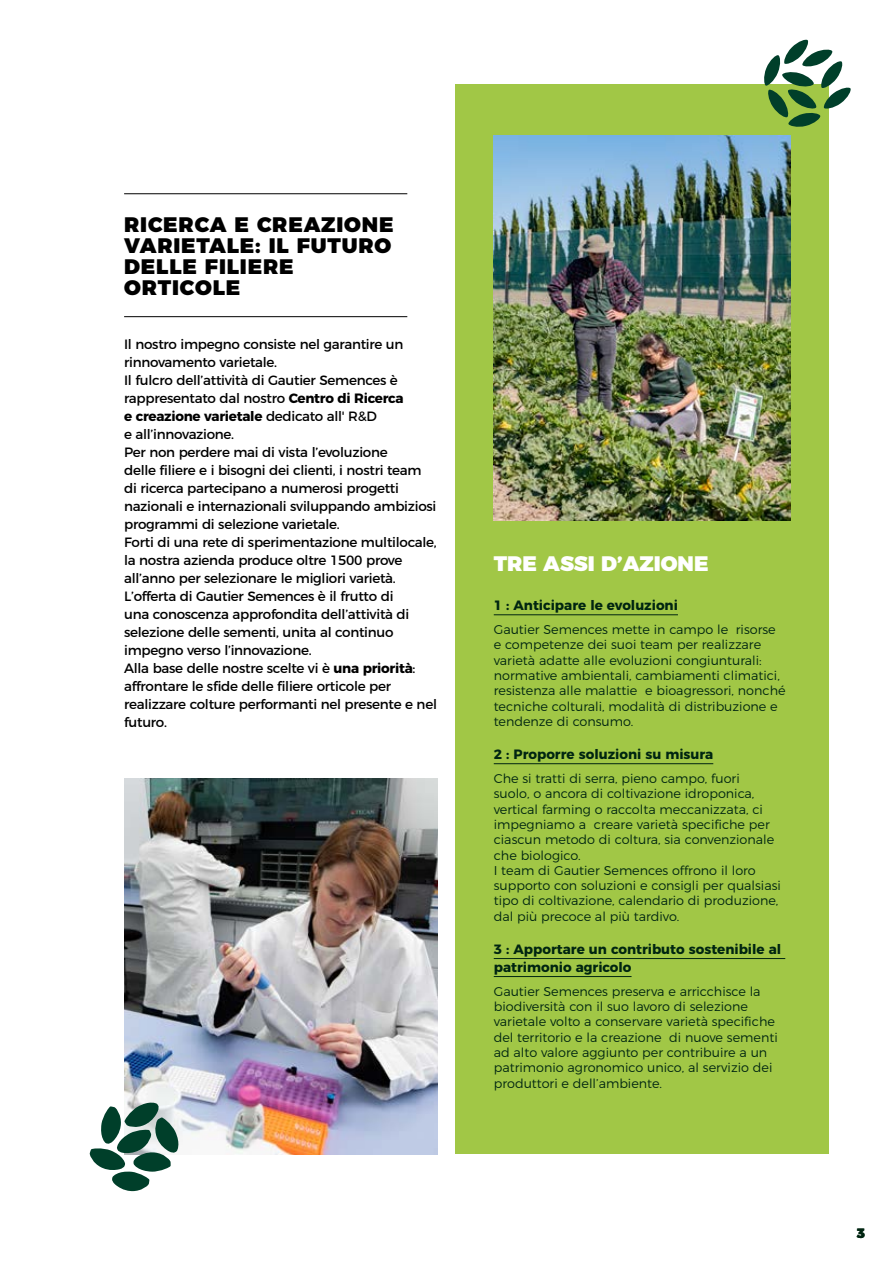
<style>
.page{position:relative;width:893px;height:1263px;background:#fff}
.page>*{position:absolute;margin:0;border:0;box-sizing:border-box;transform-origin:0 0}
.t1{font:900 21px/21px "Montserrat";letter-spacing:.04em;color:#000}
.t2{font:900 21px "Montserrat";color:#fff}
.t3{font:13.5px/18px "Montserrat";letter-spacing:-.02em;color:#000}
.t4{font:700 13.5px/18px "Montserrat";color:#002511}
.t5{font:900 13.5px "Montserrat";color:#002511}
.t6{font:300 12.75px/15.3px "Montserrat";color:#002511}
.s1{font-weight:700}
</style>
<div class="page">
<hr style="left:124px;top:193px;width:283px;height:1px;background:#000">
<hr style="left:124px;top:316px;width:283px;height:1px;background:#000">
<div style="left:455px;top:85px;width:374px;height:1069px;background:#a1c746"></div>
<hr style="left:494px;top:614px;width:184px;height:1px;background:#002511">
<hr style="left:494px;top:763px;width:219px;height:1px;background:#002511">
<hr style="left:494px;top:958px;width:291px;height:1px;background:#002511">
<hr style="left:494px;top:976px;width:138px;height:1px;background:#002511">
<img style="left:124px;top:778px;width:313px;height:376px">
<svg style="left:763px;top:39px;width:88px;height:88px"></svg>
<svg style="left:90px;top:1100px;width:91px;height:91px"></svg>
<img style="left:494px;top:136px;width:297px;height:385px">
<h1 class="t1" style="left:124px;top:213px;width:271px">RICERCA E CREAZIONE<br>VARIETALE: IL FUTURO<br>DELLE FILIERE<br>ORTICOLE</h1>
<p class="t3" style="left:124px;top:334px;width:314px">Il nostro impegno consiste nel garantire un rinnovamento varietale.<br>Il fulcro dell’attività di Gautier Semences è rappresentato dal nostro <span class="s1">Centro di Ricerca<br>e creazione varietale</span> dedicato all' R&amp;D<br>e all’innovazione.<br>Per non perdere mai di vista l’evoluzione<br>delle filiere e i bisogni dei clienti, i nostri team di ricerca partecipano a numerosi progetti nazionali e internazionali sviluppando ambiziosi programmi di selezione varietale.<br>Forti di una rete di sperimentazione multilocale, la nostra azienda produce oltre 1500 prove all’anno per selezionare le migliori varietà.<br>L’offerta di Gautier Semences è il frutto di<br>una conoscenza approfondita dell’attività di selezione delle sementi, unita al continuo impegno verso l’innovazione.<br>Alla base delle nostre scelte vi è <span class="s1">una priorità</span>: affrontare le sfide delle filiere orticole per realizzare colture performanti nel presente e nel futuro.</p>
<h1 class="t2" style="left:494px;top:546px;width:216px">TRE ASSI D’AZIONE</h1>
<p class="t4" style="left:494px;top:595px;width:186px">1 : Anticipare le evoluzioni</p>
<p class="t6" style="left:494px;top:621px;width:293px">Gautier Semences mette in campo le risorse e competenze dei suoi team per realizzare varietà adatte alle evoluzioni congiunturali: normative ambientali, cambiamenti climatici, resistenza alle malattie e bioagressori, nonché tecniche colturali, modalità di distribuzione e tendenze di consumo.</p>
<p class="t4" style="left:494px;top:744px;width:221px">2 : Proporre soluzioni su misura</p>
<p class="t6" style="left:494px;top:770px;width:289px">Che si tratti di serra, pieno campo, fuori<br>suolo, o ancora di coltivazione idroponica, vertical farming o raccolta meccanizzata, ci impegniamo a creare varietà specifiche per ciascun metodo di coltura, sia convenzionale che biologico.<br>I team di Gautier Semences offrono il loro supporto con soluzioni e consigli per qualsiasi tipo di coltivazione, calendario di produzione, dal più precoce al più tardivo.</p>
<p class="t4" style="left:494px;top:939px;width:289px">3 : Apportare un contributo sostenibile al patrimonio agricolo</p>
<p class="t6" style="left:494px;top:982px;width:285px">Gautier Semences preserva e arricchisce la biodiversità con il suo lavoro di selezione varietale volto a conservare varietà specifiche del territorio e la creazione di nuove sementi ad alto valore aggiunto per contribuire a un patrimonio agronomico unico, al servizio dei produttori e dell’ambiente.</p>
<p class="t5" style="left:857px;top:1221px;width:10px">3</p>
</div>
